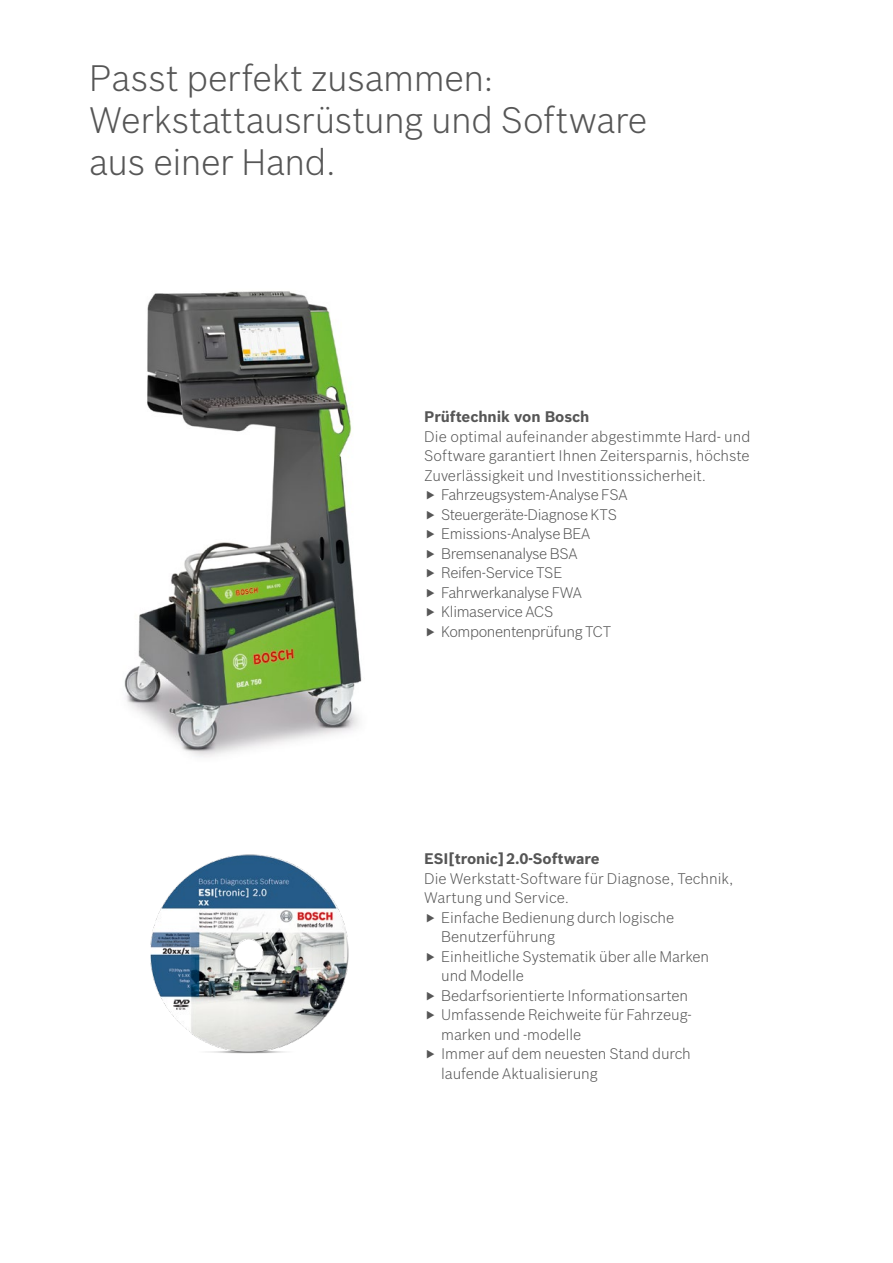
<style>
.page{position:relative;width:893px;height:1263px;background:#fff}
.page>*{position:absolute;margin:0;border:0;box-sizing:border-box;transform-origin:0 0}
.t1{font:300 36px/42px "Bosch Sans";letter-spacing:-.01em;color:#565656}
.t2{font:300 15px "Bosch Sans";letter-spacing:-.005em;color:#565656}
.t3{font:300 15px "Bosch Sans";letter-spacing:-.025em;color:#565656}
.t4{font:700 15px "Bosch Sans";letter-spacing:-.005em;color:#565656}
</style>
<div class="page">
<img style="left:124px;top:291px;width:238px;height:466px">
<img style="left:151px;top:854px;width:198px;height:200px">
<h1 class="t1" style="left:89px;top:57px;width:559px">Passt perfekt zusammen:<br>Werkstattausrüstung und Software aus einer Hand.</h1>
<p class="t4" style="left:424px;top:407px;width:167px">Prüftechnik von Bosch</p>
<p class="t2" style="left:424px;top:427px;width:328px">Die optimal aufeinander abgestimmte Hard- und</p>
<p class="t2" style="left:424px;top:447px;width:327px">Software garantiert Ihnen Zeitersparnis, höchste</p>
<p class="t2" style="left:424px;top:466px;width:284px">Zuverlässigkeit und Investitionssicherheit.</p>
<p class="t3" style="left:441px;top:486px;width:188px">Fahrzeugsystem-Analyse FSA</p>
<p class="t3" style="left:441px;top:505px;width:177px">Steuergeräte-Diagnose KTS</p>
<p class="t3" style="left:441px;top:525px;width:151px">Emissions-Analyse BEA</p>
<p class="t3" style="left:441px;top:544px;width:138px">Bremsenanalyse BSA</p>
<p class="t3" style="left:441px;top:564px;width:123px">Reifen-Service TSE</p>
<p class="t3" style="left:441px;top:583px;width:142px">Fahrwerkanalyse FWA</p>
<p class="t3" style="left:441px;top:603px;width:114px">Klimaservice ACS</p>
<p class="t3" style="left:441px;top:622px;width:172px">Komponentenprüfung TCT</p>
<p class="t4" style="left:424px;top:849px;width:177px">ESI[tronic]2.0-Software</p>
<p class="t2" style="left:424px;top:869px;width:311px">Die Werkstatt-Software für Diagnose, Technik,</p>
<p class="t2" style="left:424px;top:889px;width:146px">Wartung und Service.</p>
<p class="t2" style="left:441px;top:908px;width:235px">Einfache Bedienung durch logische</p>
<p class="t2" style="left:441px;top:928px;width:116px">Benutzerführung</p>
<p class="t2" style="left:441px;top:947px;width:269px">Einheitliche Systematik über alle Marken</p>
<p class="t2" style="left:441px;top:967px;width:84px">und Modelle</p>
<p class="t2" style="left:441px;top:986px;width:249px">Bedarfsorientierte Informationsarten</p>
<p class="t2" style="left:441px;top:1006px;width:252px">Umfassende Reichweite für Fahrzeug-</p>
<p class="t2" style="left:441px;top:1025px;width:141px">marken und -modelle</p>
<p class="t2" style="left:441px;top:1045px;width:251px">Immer auf dem neuesten Stand durch</p>
<p class="t2" style="left:441px;top:1064px;width:158px">laufende Aktualisierung</p>
</div>
